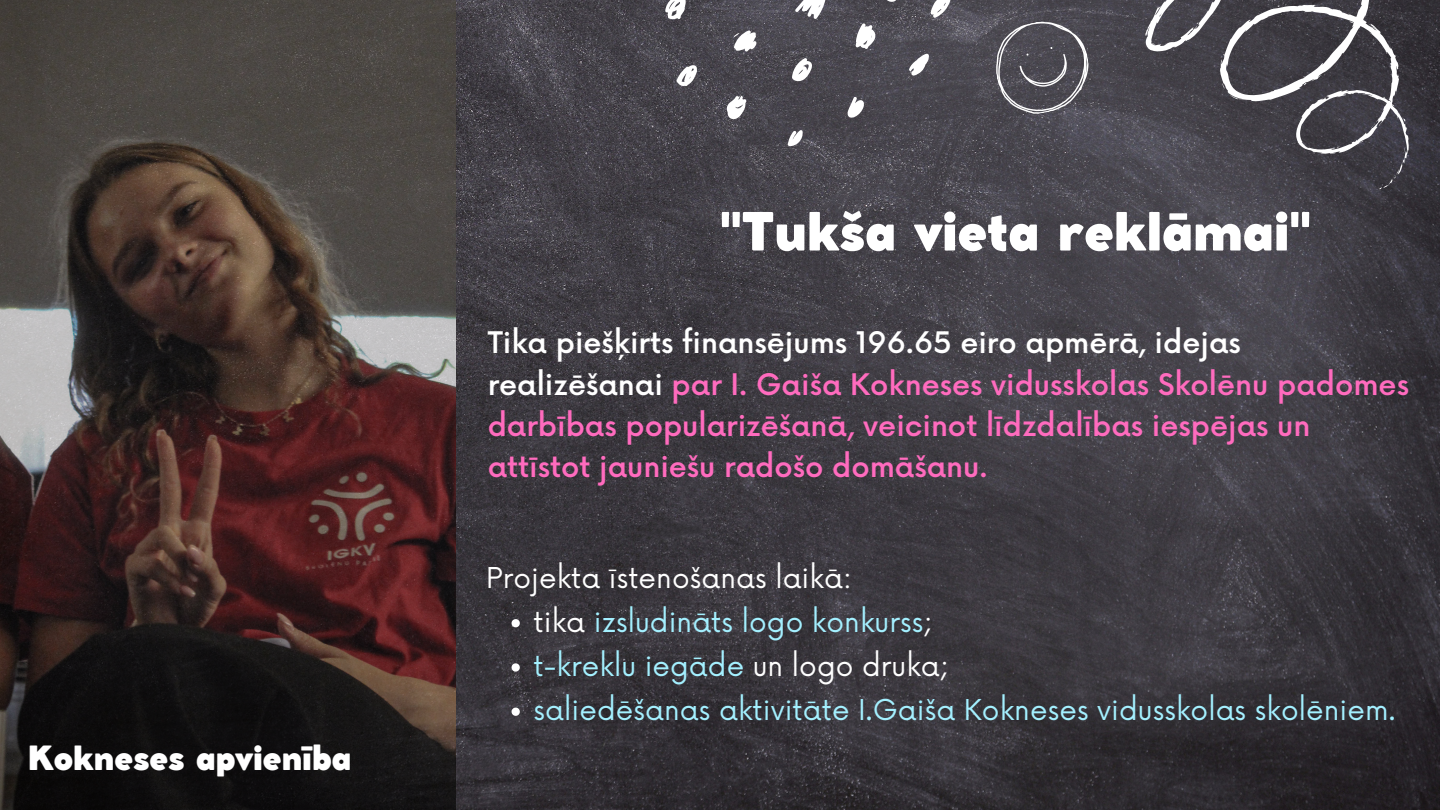
<style>
.page{position:relative;width:1440px;height:810px;background:#fff}
.page>*{position:absolute;margin:0;border:0;box-sizing:border-box;transform-origin:0 0}
.t1{font:800 52px "Cocomat Pro";color:#fff}
.t2{font:800 33px "Cocomat Pro";color:#fff}
.t3{font:500 29px/41.2px "Now";color:#ff6bbe}
.t4{font:28px "Now";letter-spacing:.005em;color:#a4f0ff}
.t5{font:28px "Now";letter-spacing:.005em;color:#fff}
.s1{color:#fff}
</style>
<div class="page">
<img style="left:456px;top:0;width:984px;height:810px">
<img style="left:0;top:0;width:456px;height:810px">
<svg style="left:988px;top:14px;width:108px;height:106px;background:#5c5a61"></svg>
<svg style="left:1096px;top:0;width:344px;height:231px;background:#4c4a51"></svg>
<svg style="left:665px;top:0;width:286px;height:146px;background:#57555c"></svg>
<svg style="left:512px;top:619px;width:8px;height:8px"></svg>
<svg style="left:512px;top:663px;width:8px;height:9px"></svg>
<svg style="left:512px;top:708px;width:8px;height:8px"></svg>
<p class="t2" style="left:28px;top:745px;width:325px">Kokneses apvienība</p>
<p class="t1" style="left:720px;top:212px;width:592px">"Tukša vieta reklāmai"</p>
<p class="t3" style="left:488px;top:324px;width:923px"><span class="s1">Tika piešķirts finansējums 196.65 eiro apmērā, idejas realizēšanai</span> par I. Gaiša Kokneses vidusskolas Skolēnu padomes darbības popularizēšanā, veicinot līdzdalības iespējas un attīstot jauniešu radošo domāšanu.</p>
<p class="t5" style="left:486px;top:562px;width:367px">Projekta īstenošanas laikā:</p>
<p class="t4" style="left:534px;top:606px;width:401px"><span class="s1">tika</span> izsludināts logo konkurss<span class="s1">;</span></p>
<p class="t4" style="left:534px;top:650px;width:417px">t-kreklu iegāde <span class="s1">un logo druka;</span></p>
<p class="t4" style="left:534px;top:695px;width:863px">saliedēšanas aktivitāte I.Gaiša Kokneses vidusskolas skolēniem.</p>
</div>
